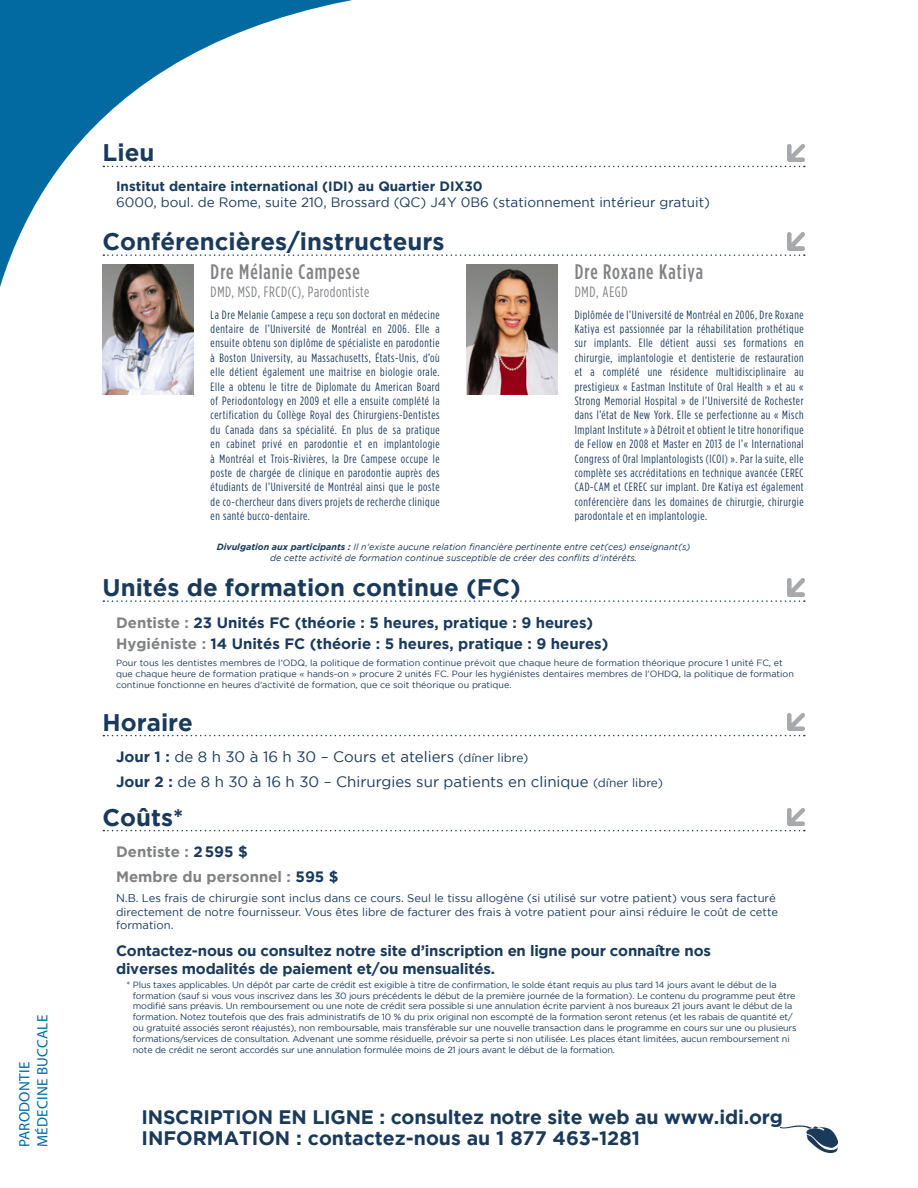
<style>
.page{position:relative;width:918px;height:1188px;background:#fff}
.page>*{position:absolute;margin:0;border:0;box-sizing:border-box;transform-origin:0 0}
.titre_crédits{font:700 24px "Gotham";color:#1a3a5b}
.titre_conférenciers{font:700 24px "Gotham";color:#1a3a5b}
.titre_horaire{font:700 24px "Gotham";color:#1a3a5b}
.titre_coûts{font:700 24px "Gotham";color:#1a3a5b}
.titre_lieu{font:700 24px "Gotham";color:#1a3a5b}
.nom_conférencier{font:500 21px "Gotham Condensed";letter-spacing:.05em;color:#808285}
.texte_objectifs_fin{font:700 19.5px "Gotham";letter-spacing:-.01em;color:#1a3a5b}
.petit_texte{font:700 15px/18px "Gotham";letter-spacing:-.015em;color:#1a3a5b}
.texte_crédits{font:700 15px "Gotham";color:#1a3a5b}
.jour{font:15px "Gotham";color:#1a3a5b}
.nom_conférencier-2{font:15px "Gotham Condensed";letter-spacing:.04em;color:#808285}
.type_de_gens{font:700 15px "Gotham";color:#808285}
.section_gestion_prat{font:15px "Myriad Pro";letter-spacing:.02em;color:#026aa0}
.texte_lieu{font:13.5px "Gotham";color:#1a3a5b}
.texte_lieu_bold{font:700 13.5px "Gotham";color:#1a3a5b}
.texte_conférenciers{font:12px/14.4px "Gotham Condensed";letter-spacing:.05em;color:#1a3a5b;text-align:justify}
.texte_objectifs{font:11.25px/13.5px "Gotham";color:#1a3a5b}
.petit_texte-2{font:9px/10.8px "Gotham";letter-spacing:-.015em;color:#1a3a5b}
.petit_texte-3{font:italic 9px/10.8px "Gotham";color:#1a3a5b;text-align:center}
.s1{font-weight:700}
.s2{color:#808285}
.s3{font-size:12px}
.s4{color:#1a3a5b}
</style>
<div class="page">
<svg style="left:469px;top:166px;width:336px;height:1px"></svg>
<svg style="left:469px;top:254px;width:336px;height:2px"></svg>
<svg style="left:103px;top:600px;width:702px;height:2px"></svg>
<svg style="left:103px;top:735px;width:702px;height:1px"></svg>
<svg style="left:103px;top:830px;width:702px;height:1px"></svg>
<img style="left:787px;top:144px;width:18px;height:17px">
<img style="left:787px;top:233px;width:18px;height:17px">
<img style="left:103px;top:343px;width:90px;height:51px">
<img style="left:467px;top:265px;width:90px;height:129px">
<img style="left:787px;top:579px;width:18px;height:17px">
<img style="left:787px;top:713px;width:18px;height:18px">
<img style="left:787px;top:808px;width:18px;height:18px">
<svg style="left:0;top:0;width:466px;height:343px"></svg>
<img style="left:781px;top:1125px;width:57px;height:28px">
<p class="section_gestion_prat" style="left:33px;top:1147px;width:134px;rotate:-90deg">MÉDECINE BUCCALE</p>
<p class="section_gestion_prat" style="left:15px;top:1147px;width:87px;rotate:-90deg">PARODONTIE</p>
<p class="titre_lieu" style="left:103px;top:139px;width:53px">Lieu</p>
<p class="texte_lieu_bold" style="left:116px;top:178px;width:368px">Institut dentaire international (IDI) au Quartier DIX30</p>
<p class="texte_lieu" style="left:116px;top:195px;width:595px">6000, boul. de Rome, suite 210, Brossard (QC) J4Y 0B6 (stationnement intérieur gratuit)</p>
<p class="titre_conférenciers" style="left:103px;top:228px;width:343px">Conférencières/instructeurs</p>
<p class="nom_conférencier" style="left:211px;top:261px;width:151px">Dre Mélanie Campese</p>
<p class="nom_conférencier-2" style="left:211px;top:284px;width:160px">DMD, MSD, FRCD(C), Parodontiste</p>
<p class="texte_conférenciers" style="left:211px;top:307px;width:230px">La Dre Melanie Campese a reçu son doctorat en médecine dentaire de l’Université de Montréal en 2006. Elle a ensuite obtenu son diplôme de spécialiste en parodontie à Boston University, au Massachusetts, États-Unis, d’où elle détient également une maitrise en biologie orale.<br>Elle a obtenu le titre de Diplomate du American Board of Periodontology en 2009 et elle a ensuite complété la certification du Collège Royal des Chirurgiens-Dentistes du Canada dans sa spécialité. En plus de sa pratique en cabinet privé en parodontie et en implantologie à Montréal et Trois-Rivières, la Dre Campese occupe le poste de chargée de clinique en parodontie auprès des étudiants de l’Université de Montréal ainsi que le poste de co-chercheur dans divers projets de recherche clinique en santé bucco-dentaire.</p>
<p class="nom_conférencier" style="left:575px;top:261px;width:130px">Dre Roxane Katiya</p>
<p class="nom_conférencier-2" style="left:575px;top:284px;width:55px">DMD, AEGD</p>
<p class="texte_conférenciers" style="left:575px;top:307px;width:230px">Diplômée de l’Université de Montréal en 2006, Dre Roxane Katiya est passionnée par la réhabilitation prothétique sur implants. Elle détient aussi ses formations en chirurgie, implantologie et dentisterie de restauration et a complété une résidence multidisciplinaire au prestigieux « Eastman Institute of Oral Health » et au « Strong Memorial Hospital » de l’Université de Rochester dans l’état de New York. Elle se perfectionne au « Misch Implant Institute » à Détroit et obtient le titre honorifique de Fellow en 2008 et Master en 2013 de l’« International Congress of Oral Implantologists (ICOI) ». Par la suite, elle complète ses accréditations en technique avancée CEREC CAD-CAM et CEREC sur implant. Dre Katiya est également conférencière dans les domaines de chirurgie, chirurgie parodontale et en implantologie.</p>
<p class="petit_texte-3" style="left:217px;top:541px;width:475px"><span class="s1">Divulgation aux participants :</span> Il n’existe aucune relation financière pertinente entre cet(ces) enseignant(s) de cette activité de formation continue susceptible de créer des conflits d’intérêts.</p>
<p class="titre_crédits" style="left:103px;top:574px;width:420px">Unités de formation continue (FC)</p>
<p class="texte_crédits" style="left:116px;top:614px;width:479px"><span class="s2">Dentiste :</span> 23 Unités FC (théorie : 5 heures, pratique : 9 heures)</p>
<p class="texte_crédits" style="left:116px;top:635px;width:494px"><span class="s2">Hygiéniste :</span> 14 Unités FC (théorie : 5 heures, pratique : 9 heures)</p>
<p class="petit_texte-2" style="left:116px;top:657px;width:679px">Pour tous les dentistes membres de l’ODQ, la politique de formation continue prévoit que chaque heure de formation théorique procure 1 unité FC, et que chaque heure de formation pratique « hands-on » procure 2 unités FC. Pour les hygiénistes dentaires membres de l’OHDQ, la politique de formation continue fonctionne en heures d’activité de formation, que ce soit théorique ou pratique.</p>
<p class="titre_horaire" style="left:103px;top:708px;width:92px">Horaire</p>
<p class="jour" style="left:116px;top:748px;width:414px"><span class="s1">Jour 1 :</span> de 8 h 30 à 16 h 30 – Cours et ateliers <span class="s3">(dîner libre)</span></p>
<p class="jour" style="left:116px;top:773px;width:548px"><span class="s1">Jour 2 :</span> de 8 h 30 à 16 h 30 – Chirurgies sur patients en clinique <span class="s3">(dîner libre)</span></p>
<p class="titre_coûts" style="left:103px;top:803px;width:82px">Coûts*</p>
<p class="type_de_gens" style="left:116px;top:843px;width:133px">Dentiste : <span class="s4">2595 $</span></p>
<p class="type_de_gens" style="left:116px;top:868px;width:224px">Membre du personnel : <span class="s4">595 $</span></p>
<p class="texte_objectifs" style="left:116px;top:891px;width:664px">N.B. Les frais de chirurgie sont inclus dans ce cours. Seul le tissu allogène (si utilisé sur votre patient) vous sera facturé directement de notre fournisseur. Vous êtes libre de facturer des frais à votre patient pour ainsi réduire le coût de cette formation.</p>
<p class="petit_texte" style="left:116px;top:941px;width:596px">Contactez-nous ou consultez notre site d’inscription en ligne pour connaître nos diverses modalités de paiement et/ou mensualités.</p>
<p class="petit_texte-2" style="left:133px;top:979px;width:665px;text-indent:-6px">* Plus taxes applicables. Un dépôt par carte de crédit est exigible à titre de confirmation, le solde étant requis au plus tard 14 jours avant le début de la formation (sauf si vous vous inscrivez dans les 30 jours précédents le début de la première journée de la formation). Le contenu du programme peut être modifié sans préavis. Un remboursement ou une note de crédit sera possible si une annulation écrite parvient à nos bureaux 21 jours avant le début de la formation. Notez toutefois que des frais administratifs de 10 % du prix original non escompté de la formation seront retenus (et les rabais de quantité et/ ou gratuité associés seront réajustés), non remboursable, mais transférable sur une nouvelle transaction dans le programme en cours sur une ou plusieurs formations/services de consultation. Advenant une somme résiduelle, prévoir sa perte si non utilisée. Les places étant limitées, aucun remboursement ni note de crédit ne seront accordés sur une annulation formulée moins de 21 jours avant le début de la formation.</p>
<p class="texte_objectifs_fin" style="left:141px;top:1106px;width:643px">INSCRIPTION EN LIGNE : consultez notre site web au www.idi.org</p>
<p class="texte_objectifs_fin" style="left:141px;top:1127px;width:500px">INFORMATION : contactez-nous au 1 877 463-1281</p>
</div>
